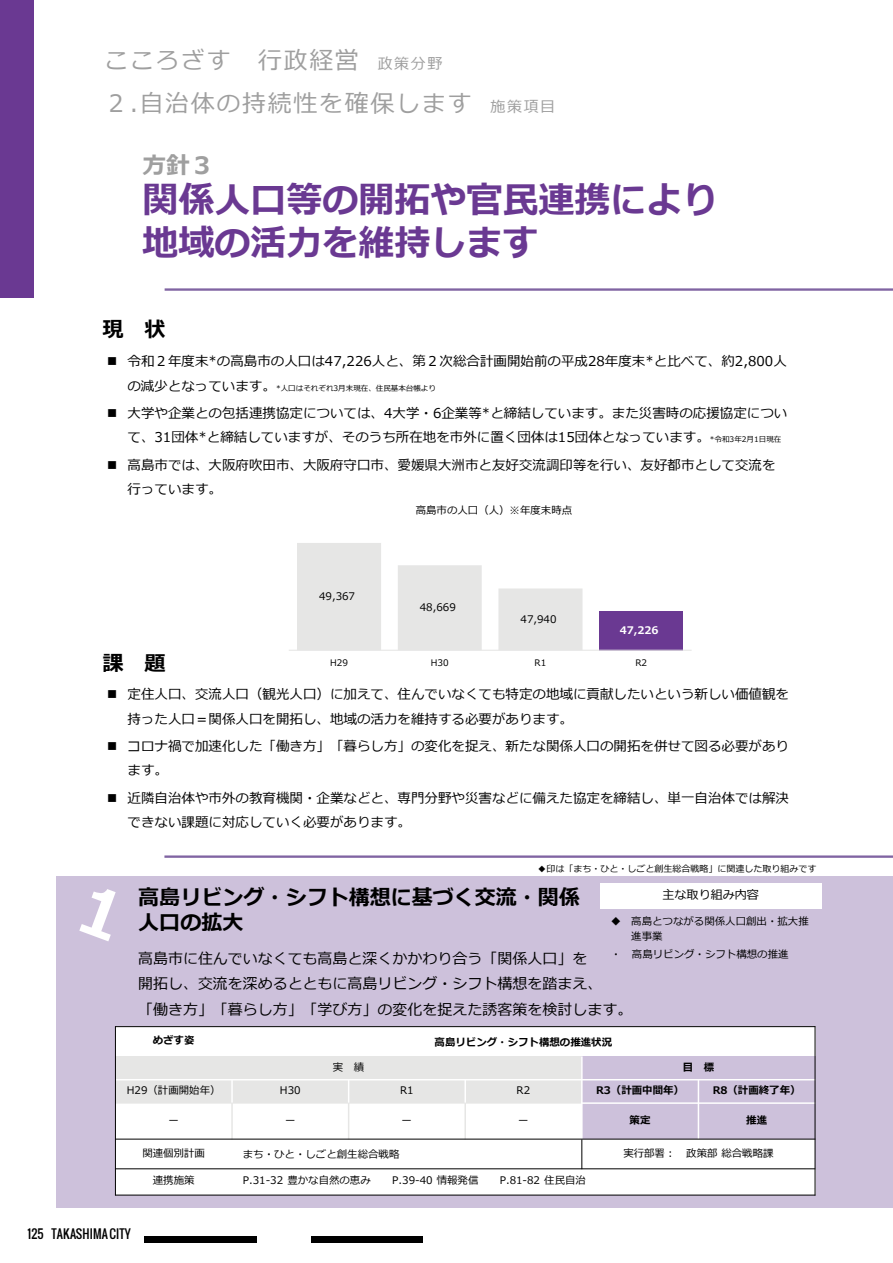
<style>
.page{position:relative;width:893px;height:1263px;background:#fff}
.page>*{position:absolute;margin:0;border:0;box-sizing:border-box;transform-origin:0 0}
.t1{font:700 36px/43.2px "Meiryo";color:#6a3992}
.t2{font:24px/43.2px "Meiryo";letter-spacing:.065em;color:#9f9f9f}
.t3{font:700 24px "Meiryo";color:#9f9f9f}
.t4{font:700 21px/25.3px "Meiryo";color:#000}
.t5{font:15px/25.5px "Meiryo";color:#000}
.t6{font:13.5px/24.3px "Meiryo";color:#000}
.t7{font:12px "Oswald";letter-spacing:.01em;color:#000}
.t8{font:12px "Meiryo";color:#000}
.t9{font:10.5px/15.1px "Meiryo";color:#000}
.t10{font:700 10.5px "Meiryo";color:#000}
.t11{font:700 10.5px "Meiryo";color:#fff}
.t12{font:9px "Meiryo";color:#000}
.t13{font:7.5px "Meiryo";color:#000}
.s1{font-size:15px}
.s2{font-size:13.5px}
.s3{font-size:7.5px}
</style>
<div class="page">
<div style="left:0;top:0;width:34px;height:297px;background:#6a3992"></div>
<div style="left:311px;top:1236px;width:112px;height:6px;background:#000"></div>
<div style="left:145px;top:1236px;width:112px;height:6px;background:#000"></div>
<hr style="left:165px;top:288px;width:727px;height:3px;background:#8064a2">
<hr style="left:164px;top:855px;width:728px;height:3px;background:#8064a2">
<div style="left:56px;top:876px;width:836px;height:331px;background:#cdc1db"></div>
<div style="left:115px;top:1027px;width:117px;height:29px;background:#fff"></div>
<div style="left:232px;top:1027px;width:583px;height:29px;background:#fff"></div>
<div style="left:115px;top:1056px;width:467px;height:24px;background:#e6e6e5"></div>
<div style="left:115px;top:1080px;width:117px;height:23px;background:#e6e6e5"></div>
<div style="left:232px;top:1080px;width:117px;height:23px;background:#e6e6e5"></div>
<div style="left:349px;top:1080px;width:116px;height:23px;background:#e6e6e5"></div>
<div style="left:465px;top:1080px;width:117px;height:23px;background:#e6e6e5"></div>
<div style="left:115px;top:1103px;width:117px;height:36px;background:#fff"></div>
<div style="left:232px;top:1103px;width:117px;height:36px;background:#fff"></div>
<div style="left:349px;top:1103px;width:116px;height:36px;background:#fff"></div>
<div style="left:465px;top:1103px;width:117px;height:36px;background:#fff"></div>
<div style="left:115px;top:1139px;width:117px;height:30px;background:#fff"></div>
<div style="left:232px;top:1139px;width:350px;height:30px;background:#fff"></div>
<div style="left:582px;top:1139px;width:233px;height:30px;background:#fff"></div>
<div style="left:115px;top:1169px;width:117px;height:26px;background:#fff"></div>
<div style="left:232px;top:1169px;width:583px;height:26px;background:#fff"></div>
<hr style="left:231px;top:1079px;width:2px;height:24px;background:#fff">
<hr style="left:231px;top:1103px;width:2px;height:36px;background:#e6e6e5">
<svg style="left:348px;top:1080px;width:1px;height:23px"></svg>
<hr style="left:348px;top:1103px;width:1px;height:36px;background:#e6e6e5">
<hr style="left:464px;top:1079px;width:2px;height:24px;background:#fff">
<hr style="left:464px;top:1103px;width:2px;height:36px;background:#e6e6e5">
<hr style="left:581px;top:1056px;width:2px;height:83px;background:#fff">
<hr style="left:581px;top:1139px;width:1px;height:30px;background:#000">
<hr style="left:698px;top:1079px;width:1px;height:60px;background:#fff">
<hr style="left:115px;top:1079px;width:700px;height:1px;background:#fff">
<hr style="left:115px;top:1103px;width:466px;height:1px;background:#e6e6e5">
<hr style="left:581px;top:1102px;width:234px;height:2px;background:#fff">
<hr style="left:115px;top:1139px;width:700px;height:1px;background:#000">
<hr style="left:115px;top:1168px;width:700px;height:1px;background:#000">
<hr style="left:115px;top:1026px;width:1px;height:169px;background:#000">
<hr style="left:815px;top:1026px;width:1px;height:169px;background:#000">
<hr style="left:115px;top:1026px;width:700px;height:1px;background:#000">
<hr style="left:115px;top:1195px;width:700px;height:1px;background:#000">
<div style="left:600px;top:884px;width:221px;height:25px;background:#fff"></div>
<svg style="left:79px;top:889px;width:37px;height:52px"></svg>
<div style="left:599px;top:611px;width:84px;height:39px;background:#6a3992"></div>
<svg style="left:297px;top:543px;width:285px;height:107px"></svg>
<hr style="left:289px;top:650px;width:403px;height:1px;background:#e6e6e5">
<h2 class="t2" style="left:104px;top:40px;width:452px">こころざす 行政経営 <span class="s1">政策分野<br></span>２.自治体の持続性を確保します <span class="s1">施策項目</span></h2>
<h2 class="t3" style="left:142px;top:148px;width:73px">方針３</h2>
<h1 class="t1" style="left:142px;top:180px;width:577px">関係人口等の開拓や官民連携により地域の活力を維持します</h1>
<h3 class="t4" style="left:102px;top:318px;width:64px">現 状</h3>
<p class="t6" style="left:107px;top:350px;width:681px">■ 令和２年度末*の高島市の人口は47,226人と、第２次総合計画開始前の平成28年度末*と比べて、約2,800人</p>
<p class="t13" style="left:127px;top:383px;width:310px"><span class="s2">の減少となっています。</span>*人口はそれぞれ3月末現在、住民基本台帳より</p>
<p class="t6" style="left:128px;top:402px;width:661px;text-indent:-20px">■ 大学や企業との包括連携協定については、4大学・6企業等*と締結しています。また災害時の応援協定について、31団体*と締結していますが、そのうち所在地を市外に置く団体は15団体となっています。<span class="s3">*令和3年2月1日現在</span></p>
<p class="t6" style="left:128px;top:453px;width:649px;text-indent:-20px">■ 高島市では、大阪府吹田市、大阪府守口市、愛媛県大洲市と友好交流調印等を行い、友好都市として交流を行っています。</p>
<p class="t9" style="left:319px;top:589px;width:38px">49,367</p>
<p class="t9" style="left:416px;top:503px;width:158px">高島市の人口（人）※年度末時点</p>
<p class="t9" style="left:420px;top:600px;width:38px">48,669</p>
<p class="t9" style="left:521px;top:612px;width:38px">47,940</p>
<p class="t11" style="left:620px;top:623px;width:40px">47,226</p>
<h3 class="t4" style="left:102px;top:652px;width:64px">課 題</h3>
<p class="t6" style="left:128px;top:683px;width:663px;text-indent:-20px">■ 定住人口、交流人口（観光人口）に加えて、住んでいなくても特定の地域に貢献したいという新しい価値観を持った人口＝関係人口を開拓し、地域の活力を維持する必要があります。</p>
<p class="t6" style="left:128px;top:735px;width:663px;text-indent:-20px">■ コロナ禍で加速化した「働き方」「暮らし方」の変化を捉え、新たな関係人口の開拓を併せて図る必要があります。</p>
<p class="t6" style="left:128px;top:786px;width:663px;text-indent:-20px">■ 近隣自治体や市外の教育機関・企業などと、専門分野や災害などに備えた協定を締結し、単一自治体では解決できない課題に対応していく必要があります。</p>
<p class="t12" style="left:330px;top:656px;width:19px">H29</p>
<p class="t12" style="left:431px;top:656px;width:19px">H30</p>
<p class="t12" style="left:535px;top:656px;width:13px">R1</p>
<p class="t12" style="left:635px;top:656px;width:13px">R2</p>
<p class="t12" style="left:538px;top:863px;width:281px">◆印は「まち・ひと・しごと創生総合戦略」に関連した取り組みです</p>
<h3 class="t4" style="left:138px;top:886px;width:443px">高島リビング・シフト構想に基づく交流・関係人口の拡大</h3>
<p class="t5" style="left:138px;top:946px;width:496px">高島市に住んでいなくても高島と深くかかわり合う「関係人口」を<br>開拓し、交流を深めるとともに高島リビング・シフト構想を踏まえ、<br>「働き方」「暮らし方」「学び方」の変化を捉えた誘客策を検討します。</p>
<p class="t8" style="left:662px;top:886px;width:98px">主な取り組み内容</p>
<p class="t9" style="left:631px;top:914px;width:179px;text-indent:-20px">◆ 高島とつながる関係人口創出・拡大推進事業</p>
<p class="t9" style="left:611px;top:947px;width:179px">・ 高島リビング・シフト構想の推進</p>
<p class="t10" style="left:153px;top:1033px;width:43px">めざす姿</p>
<p class="t10" style="left:435px;top:1034px;width:179px">高島リビング・シフト構想の推進状況</p>
<p class="t9" style="left:333px;top:1060px;width:33px">実 績</p>
<p class="t10" style="left:683px;top:1059px;width:33px">目 標</p>
<p class="t9" style="left:127px;top:1083px;width:95px">H29（計画開始年）</p>
<p class="t9" style="left:280px;top:1083px;width:22px">H30</p>
<p class="t9" style="left:400px;top:1083px;width:15px">R1</p>
<p class="t9" style="left:517px;top:1083px;width:15px">R2</p>
<p class="t10" style="left:596px;top:1083px;width:89px">R3（計画中間年）</p>
<p class="t10" style="left:713px;top:1083px;width:89px">R8（計画終了年）</p>
<p class="t9" style="left:168px;top:1113px;width:12px">ー</p>
<p class="t9" style="left:285px;top:1113px;width:12px">ー</p>
<p class="t9" style="left:402px;top:1113px;width:12px">ー</p>
<p class="t9" style="left:518px;top:1113px;width:12px">ー</p>
<p class="t10" style="left:630px;top:1112px;width:22px">策定</p>
<p class="t10" style="left:746px;top:1112px;width:22px">推進</p>
<p class="t9" style="left:142px;top:1146px;width:64px">関連個別計画</p>
<p class="t9" style="left:243px;top:1147px;width:158px">まち・ひと・しごと創生総合戦略</p>
<p class="t9" style="left:623px;top:1146px;width:152px">実行部署： 政策部総合戦略課</p>
<p class="t9" style="left:153px;top:1174px;width:43px">連携施策</p>
<p class="t9" style="left:243px;top:1174px;width:129px">P.31-32 豊かな自然の恵み</p>
<p class="t9" style="left:392px;top:1174px;width:88px">P.39-40 情報発信</p>
<p class="t9" style="left:500px;top:1174px;width:88px">P.81-82 住民自治</p>
<p class="t7" style="left:28px;top:1225px;width:105px">125 TAKASHIMA CITY</p>
</div>
